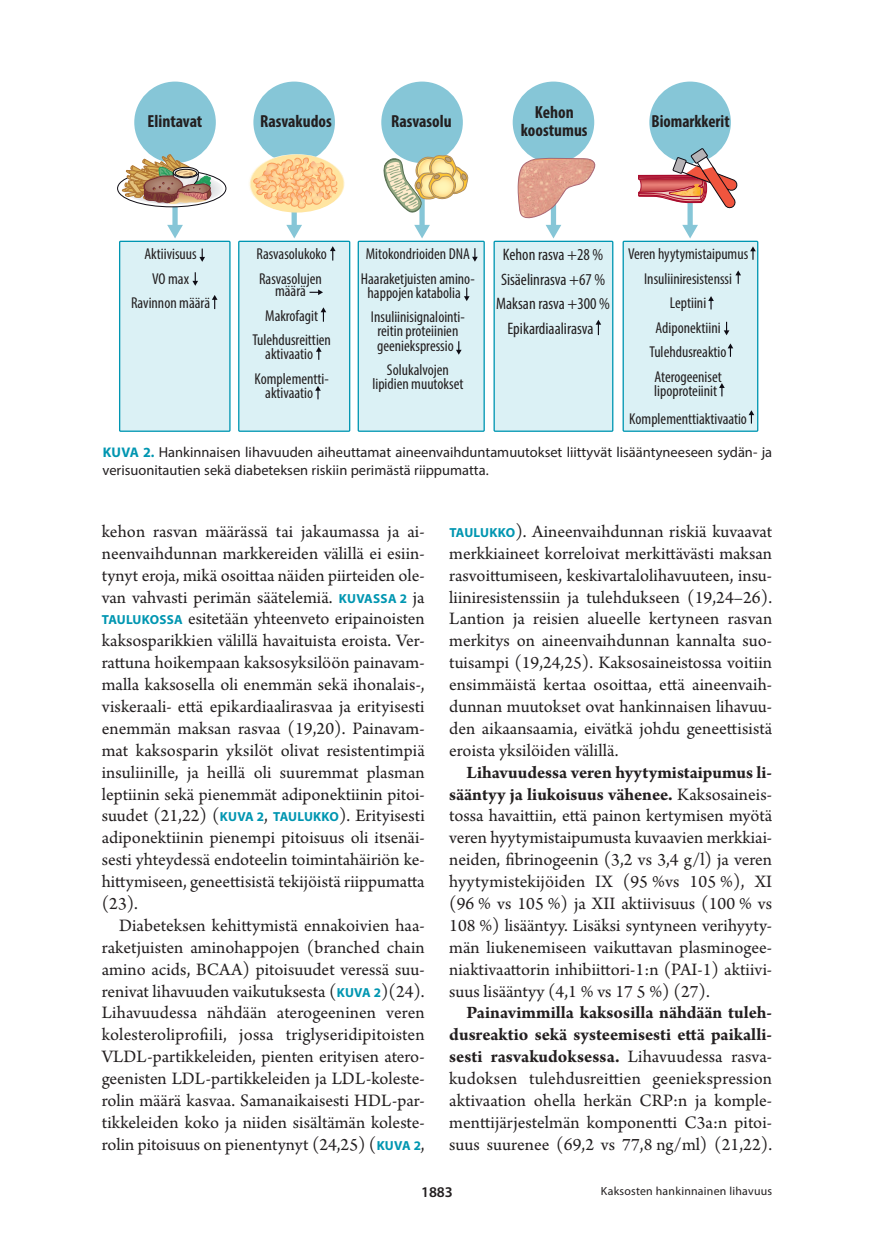
<style>
.page{position:relative;width:874px;height:1241px;background:#fff}
.page>*{position:absolute;margin:0;border:0;box-sizing:border-box;transform-origin:0 0}
.l_ei_sis{font:18.38px/21.9px "Arno Pro";color:#231f20;text-align:justify}
.t1{font:700 condensed 17.5px/17.5px "Myriad Pro";color:#231f20;text-align:center}
.t2{font:condensed 16.62px/24.5px "Myriad Pro";color:#231f20;text-align:center}
.t3{font:condensed 15.75px/24.5px "Myriad Pro";color:#231f20;text-align:center}
.t4{font:600 14.88px "Myriad Pro";color:#231f20}
.kt{font:14.35px/17.5px "Myriad Pro";color:#231f20}
.Ala{font:11.9px "Myriad Pro";letter-spacing:.02em;color:#231f20}
.s1{font-weight:700;font-size:14px;color:#0096b1}
.s2{font-family:"Myriad Pro";font-weight:700;font-size:13.12px;color:#0096b1}
.s3{font-weight:700}
</style>
<div class="page">
<div style="left:239px;top:241px;width:110px;height:190px;background:#dbf1f5"></div>
<div style="left:238px;top:241px;width:112px;height:191px;border:1px solid #0096b2"></div>
<div style="left:120px;top:241px;width:110px;height:190px;background:#dbf1f5"></div>
<div style="left:119px;top:241px;width:111px;height:191px;border:1px solid #0096b2"></div>
<div style="left:358px;top:241px;width:126px;height:190px;background:#dbf1f5"></div>
<div style="left:357px;top:241px;width:127px;height:191px;border:1px solid #0096b2"></div>
<div style="left:494px;top:241px;width:118px;height:190px;background:#dbf1f5"></div>
<div style="left:493px;top:241px;width:120px;height:191px;border:1px solid #0096b2"></div>
<div style="left:623px;top:241px;width:134px;height:190px;background:#dbf1f5"></div>
<div style="left:622px;top:241px;width:136px;height:191px;border:1px solid #0096b2"></div>
<div style="left:134px;top:82px;width:82px;height:81px;background:#86c6d7;border-radius:50%"></div>
<div style="left:172px;top:151px;width:5px;height:76px;background:#86c6d7"></div>
<svg style="left:167px;top:225px;width:16px;height:13px"></svg>
<div style="left:291px;top:151px;width:6px;height:76px;background:#86c6d7"></div>
<svg style="left:286px;top:225px;width:16px;height:13px"></svg>
<div style="left:381px;top:82px;width:81px;height:81px;background:#86c6d7;border-radius:50%"></div>
<div style="left:419px;top:151px;width:5px;height:76px;background:#86c6d7"></div>
<svg style="left:414px;top:225px;width:15px;height:13px"></svg>
<div style="left:512px;top:82px;width:82px;height:81px;background:#86c6d7;border-radius:50%"></div>
<div style="left:550px;top:151px;width:6px;height:76px;background:#86c6d7"></div>
<svg style="left:546px;top:225px;width:15px;height:13px"></svg>
<div style="left:649px;top:82px;width:81px;height:81px;background:#86c6d7;border-radius:50%"></div>
<div style="left:687px;top:151px;width:5px;height:76px;background:#86c6d7"></div>
<svg style="left:682px;top:225px;width:15px;height:13px"></svg>
<svg style="left:249px;top:82px;width:95px;height:130px"></svg>
<svg style="left:383px;top:154px;width:85px;height:59px"></svg>
<svg style="left:517px;top:158px;width:78px;height:60px"></svg>
<svg style="left:638px;top:142px;width:99px;height:67px"></svg>
<img style="left:122px;top:155px;width:101px;height:52px">
<svg style="left:212px;top:295px;width:5px;height:14px"></svg>
<svg style="left:330px;top:246px;width:5px;height:14px"></svg>
<svg style="left:320px;top:307px;width:6px;height:15px"></svg>
<svg style="left:748px;top:410px;width:5px;height:13px"></svg>
<svg style="left:719px;top:383px;width:5px;height:13px"></svg>
<svg style="left:727px;top:343px;width:6px;height:14px"></svg>
<svg style="left:708px;top:296px;width:5px;height:13px"></svg>
<svg style="left:735px;top:270px;width:5px;height:14px"></svg>
<svg style="left:750px;top:246px;width:5px;height:14px"></svg>
<svg style="left:315px;top:386px;width:5px;height:13px"></svg>
<svg style="left:595px;top:320px;width:6px;height:15px"></svg>
<svg style="left:316px;top:347px;width:5px;height:13px"></svg>
<svg style="left:192px;top:272px;width:6px;height:14px"></svg>
<svg style="left:309px;top:289px;width:14px;height:6px"></svg>
<svg style="left:472px;top:248px;width:5px;height:14px"></svg>
<svg style="left:464px;top:287px;width:5px;height:14px"></svg>
<svg style="left:456px;top:341px;width:5px;height:13px"></svg>
<svg style="left:723px;top:322px;width:6px;height:13px"></svg>
<svg style="left:199px;top:248px;width:6px;height:14px"></svg>
<p class="t1" style="left:147px;top:112px;width:56px">Elintavat</p>
<p class="t1" style="left:260px;top:112px;width:73px">Rasvakudos</p>
<p class="t1" style="left:391px;top:112px;width:62px">Rasvasolu</p>
<p class="t1" style="left:520px;top:103px;width:68px">Kehon koostumus</p>
<p class="t1" style="left:651px;top:112px;width:80px">Biomarkkerit</p>
<p class="t2" style="left:496px;top:242px;width:115px">Kehon rasva +28 %<br>Sisäelinrasva +67 %<br>Maksan rasva +300 %<br>Epikardiaalirasva</p>
<p class="t3" style="left:627px;top:242px;width:122px">Veren hyytymistaipumus<br>Insuliiniresistenssi<br>Leptiini<br>Adiponektiini<br>Tulehdusreaktio<br>Aterogeeniset</p>
<p class="t3" style="left:629px;top:376px;width:119px;line-height:28px">lipoproteiinit<br>Komplementtiaktivaatio</p>
<p class="kt" style="left:102px;top:443px;width:670px"><span class="s1">KUVA 2.</span> Hankinnaisen lihavuuden aiheuttamat aineenvaihduntamuutokset liittyvät lisääntyneeseen sydän- ja verisuonitautien sekä diabeteksen riskiin perimästä riippumatta.</p>
<p class="t3" style="left:131px;top:242px;width:80px">Aktiivisuus<br>VO max<br>Ravinnon määrä</p>
<p class="t3" style="left:256px;top:242px;width:72px;text-align:left">Rasvasolukoko<br>Rasvasolujen</p>
<p class="t3" style="left:361px;top:242px;width:115px">Mitokondrioiden DNA<br>Haaraketjuisten amino-</p>
<p class="t3" style="left:367px;top:280px;width:99px;text-align:left">happojen katabolia<br>Insuliinisignalointi-</p>
<p class="t3" style="left:377px;top:324px;width:83px;line-height:14px;text-align:left">reitin proteiinien geeniekspressio</p>
<p class="t3" style="left:372px;top:362px;width:92px;line-height:14px">Solukalvojen lipidien muutokset</p>
<p class="t3" style="left:252px;top:278px;width:80px">määrä<br>Makrofagit<br>Tulehdusreittien</p>
<p class="t3" style="left:254px;top:341px;width:76px">aktivaatio<br>Komplementti-</p>
<p class="t3" style="left:265px;top:380px;width:49px">aktivaatio</p>
<p class="l_ei_sis" style="left:102px;top:521px;width:324px">kehon rasvan määrässä tai jakaumassa ja ai&shy;neenvaihdunnan markkereiden välillä ei esiin&shy;tynyt eroja, mikä osoittaa näiden piirteiden ole&shy;van vahvasti perimän säätelemiä. <span class="s2">KUVASSA 2</span> ja <span class="s2">TAULUKOSSA</span> esitetään yhteenveto eripainoisten kaksosparikkien välillä havaituista eroista. Ver&shy;rattuna hoikempaan kaksosyksilöön painavam&shy;malla kaksosella oli enemmän sekä ihonalais-, viskeraali- että epikardiaalirasvaa ja erityisesti enemmän maksan rasvaa (19,20). Painavam&shy;mat kaksosparin yksilöt olivat resistentimpiä insuliinille, ja heillä oli suuremmat plasman leptiinin sekä pienemmät adiponektiinin pitoi&shy;suudet (21,22) (<span class="s2">KUVA 2</span>, <span class="s2">TAULUKKO</span>). Erityisesti adiponektiinin pienempi pitoisuus oli itsenäi&shy;sesti yhteydessä endoteelin toimintahäiriön ke&shy;hittymiseen, geneettisistä tekijöistä riippumatta (23).</p>
<p class="l_ei_sis" style="left:102px;top:915px;width:324px;text-indent:17px">Diabeteksen kehittymistä ennakoivien haa&shy;raketjuisten aminohappojen (branched chain amino acids, BCAA) pitoisuudet veressä suu&shy;renivat lihavuuden vaikutuksesta (<span class="s2">KUVA 2</span>)(24).<br>Lihavuudessa nähdään aterogeeninen veren kolesteroliprofiili, jossa triglyseridipitoisten VLDL-partikkeleiden, pienten erityisen atero&shy;geenisten LDL-partikkeleiden ja LDL-koleste&shy;rolin määrä kasvaa. Samanaikaisesti HDL-par&shy;tikkeleiden koko ja niiden sisältämän koleste&shy;rolin pitoisuus on pienentynyt (24,25) (<span class="s2">KUVA 2</span>,</p>
<p class="l_ei_sis" style="left:449px;top:521px;width:324px"><span class="s2">TAULUKKO</span>). Aineenvaihdunnan riskiä kuvaavat merkkiaineet korreloivat merkittävästi maksan rasvoittumiseen, keskivartalolihavuuteen, insu&shy;liiniresistenssiin ja tulehdukseen (19,24–26).<br>Lantion ja reisien alueelle kertyneen rasvan merkitys on aineenvaihdunnan kannalta suo&shy;tuisampi (19,24,25). Kaksosaineistossa voitiin ensimmäistä kertaa osoittaa, että aineenvaih&shy;dunnan muutokset ovat hankinnaisen lihavuu&shy;den aikaansaamia, eivätkä johdu geneettisistä eroista yksilöiden välillä.</p>
<p class="l_ei_sis" style="left:449px;top:762px;width:324px;text-indent:17px"><span class="s3">Lihavuudessa veren hyytymistaipumus li&shy;sääntyy ja liukoisuus vähenee.</span> Kaksosaineis&shy;tossa havaittiin, että painon kertymisen myötä veren hyytymistaipumusta kuvaavien merkkiai&shy;neiden, fibrinogeenin (3,2 vs 3,4 g/l) ja veren hyytymistekijöiden IX (95 %vs 105 %), XI (96 % vs 105 %) ja XII aktiivisuus (100 % vs 108 %) lisääntyy. Lisäksi syntyneen verihyyty&shy;män liukenemiseen vaikuttavan plasminogee&shy;niaktivaattorin inhibiittori-1:n (PAI-1) aktiivi&shy;suus lisääntyy (4,1 % vs 17 5 %) (27).</p>
<p class="l_ei_sis" style="left:449px;top:1002px;width:324px;text-indent:17px"><span class="s3">Painavimmilla kaksosilla nähdään tuleh&shy;dusreaktio sekä systeemisesti että paikalli&shy;sesti rasvakudoksessa.</span> Lihavuudessa rasva&shy;kudoksen tulehdusreittien geeniekspression aktivaation ohella herkän CRP:n ja komple&shy;menttijärjestelmän komponentti C3a:n pitoi&shy;suus suurenee (69,2 vs 77,8 ng/ml) (21,22).</p>
<p class="t4" style="left:421px;top:1182px;width:33px">1883</p>
<p class="Ala" style="left:600px;top:1183px;width:173px">Kaksosten hankinnainen lihavuus</p>
</div>
